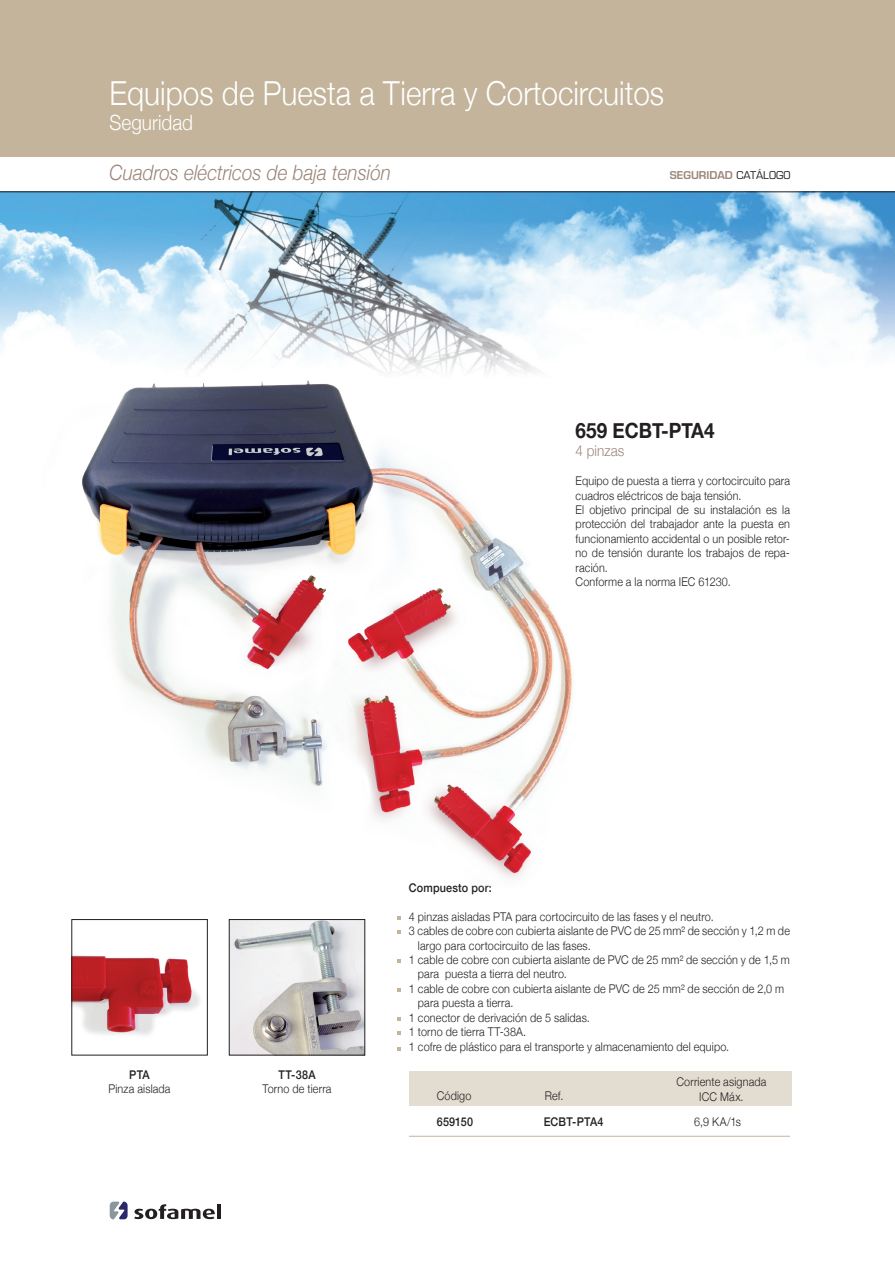
<style>
.page{position:relative;width:895px;height:1263px;background:#fff}
.page>*{position:absolute;margin:0;border:0;box-sizing:border-box;transform-origin:0 0}
.t1{font:300 33px "Helvetica Neue";color:#fff;scale:.9 1}
.t2{font:italic 300 21px "Helvetica Neue";color:#9b8679;scale:.9 1}
.t3{font:700 21px "Helvetica Neue";color:#231f20;scale:.9 1}
.t4{font:300 21px "Helvetica Neue";color:#fff;scale:.9 1}
.t5{font:300 15px "Helvetica Neue";color:#9b8679;scale:.9 1}
.t6{font:300 12px/14.4px "Helvetica Neue";letter-spacing:.015em;color:#231f20;scale:.9 1}
.t7{font:500 12px "Helvetica Neue";letter-spacing:.015em;color:#231f20;scale:.9 1}
.t8{font:600 10.5px "Eurostile";color:#9b8679}
.s1{font-weight:400;color:#231f20}
</style>
<div class="page">
<svg style="left:134px;top:1204px;width:81px;height:14px"></svg>
<hr style="left:217px;top:1203px;width:4px;height:15px;background:#231f20">
<svg style="left:110px;top:1201px;width:17px;height:18px"></svg>
<img style="left:0;top:192px;width:894px;height:189px">
<div style="left:0;top:0;width:894px;height:157px;background:#c3b49b"></div>
<img style="left:73px;top:955px;width:127px;height:81px">
<div style="left:71px;top:918px;width:137px;height:137px;border:1px solid #231f20"></div>
<hr style="left:0;top:191px;width:894px;height:1px;background:#231f20">
<img style="left:231px;top:920px;width:132px;height:133px">
<div style="left:229px;top:918px;width:136px;height:137px;border:1px solid #231f20"></div>
<div style="left:409px;top:1071px;width:382px;height:34px;background:#e3dcd0"></div>
<hr style="left:409px;top:1135px;width:380px;height:1px;background:#c3b49b">
<img style="left:82px;top:381px;width:490px;height:497px">
<h1 class="t1" style="left:110px;top:66px;width:617px">Equipos de Puesta a Tierra y Cortocircuitos</h1>
<h2 class="t4" style="left:110px;top:105px;width:94px">Seguridad</h2>
<h2 class="t2" style="left:110px;top:155px;width:314px">Cuadros eléctricos de baja tensión</h2>
<p class="t8" style="left:669px;top:169px;width:122px">SEGURIDAD <span class="s1">CATÁLOGO</span></p>
<h2 class="t3" style="left:575px;top:414px;width:156px">659 ECBT-PTA4</h2>
<p class="t5" style="left:575px;top:438px;width:55px">4 pinzas</p>
<p class="t6" style="left:575px;top:472px;width:240px">Equipo de puesta a tierra y cortocircuito para cuadros eléctricos de baja tensión.<br>El objetivo principal de su instalación es la protección del trabajador ante la puesta en funcionamiento accidental o un posible retor&shy;no de tensión durante los trabajos de repa&shy;ración.<br>Conforme a la norma IEC 61230.</p>
<p class="t7" style="left:129px;top:1064px;width:24px">PTA</p>
<p class="t6" style="left:108px;top:1080px;width:70px">Pinza aislada</p>
<p class="t7" style="left:278px;top:1064px;width:43px">TT-38A</p>
<p class="t6" style="left:262px;top:1080px;width:78px">Torno de tierra</p>
<p class="t7" style="left:409px;top:877px;width:93px">Compuesto por:</p>
<p class="t6" style="left:409px;top:908px;width:340px">4 pinzas aisladas PTA para cortocircuito de las fases y el neutro.</p>
<p class="t6" style="left:409px;top:922px;width:424px">3 cables de cobre con cubierta aislante de PVC de 25 mm² de sección y 1,2 m de</p>
<p class="t6" style="left:418px;top:937px;width:193px">largo para cortocircuito de las fases.</p>
<p class="t6" style="left:409px;top:951px;width:424px">1 cable de cobre con cubierta aislante de PVC de 25 mm² de sección y de 1,5 m</p>
<p class="t6" style="left:418px;top:965px;width:167px">para puesta a tierra del neutro.</p>
<p class="t6" style="left:409px;top:980px;width:418px">1 cable de cobre con cubierta aislante de PVC de 25 mm² de sección de 2,0 m</p>
<p class="t6" style="left:418px;top:994px;width:108px">para puesta a tierra.</p>
<p class="t6" style="left:409px;top:1009px;width:202px">1 conector de derivación de 5 salidas.</p>
<p class="t6" style="left:409px;top:1023px;width:132px">1 torno de tierra TT-38A.</p>
<p class="t6" style="left:409px;top:1037px;width:357px">1 cofre de plástico para el transporte y almacenamiento del equipo.</p>
<p class="t6" style="left:436px;top:1086px;width:40px">Código</p>
<p class="t7" style="left:436px;top:1111px;width:42px">659150</p>
<p class="t7" style="left:543px;top:1111px;width:68px">ECBT-PTA4</p>
<p class="t6" style="left:544px;top:1086px;width:22px">Ref.</p>
<p class="t6" style="left:676px;top:1073px;width:102px;line-height:15px;text-align:center">Corriente asignada<br>ICC Máx.</p>
<p class="t6" style="left:694px;top:1112px;width:54px">6,9 KA/1s</p>
</div>
